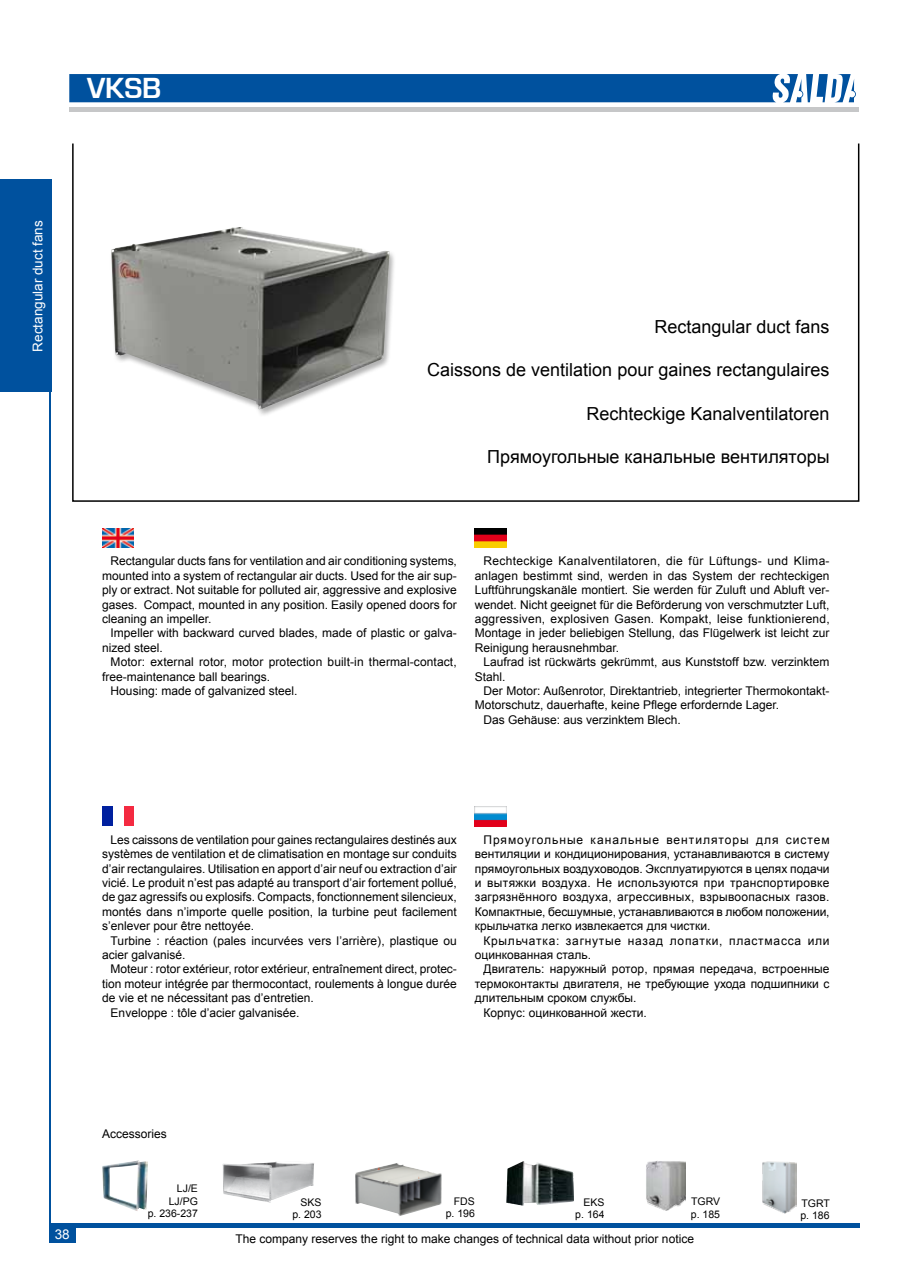
<style>
.page{position:relative;width:902px;height:1280px;background:#fff}
.page>*{position:absolute;margin:0;border:0;box-sizing:border-box;transform-origin:0 0}
.t1{font:700 30px "Eurostile";color:#fff}
.t2{font:18px "Arial";color:#000}
.t3{font:13.5px "Arial";color:#fff}
.t4{font:12px/14.4px "Arial";color:#000;text-align:justify}
.t5{font:12px/14.4px "Arial";letter-spacing:.065em;color:#000}
.t6{font:10.5px/12.6px "Arial";color:#000;text-align:right}
</style>
<div class="page">
<div style="left:69px;top:107px;width:789px;height:5px;background:#c6c7c8"></div>
<svg style="left:69px;top:74px;width:787px;height:29px;background:#1660a6"></svg>
<div style="left:72px;top:143px;width:787px;height:359px;border:2px solid #000"></div>
<div style="left:0;top:179px;width:51px;height:213px;background:#00519e"></div>
<hr style="left:50px;top:329px;width:1px;height:914px;background:#00519e">
<hr style="left:50px;top:1224px;width:809px;height:4px;background:#00519e">
<div style="left:50px;top:1224px;width:25px;height:19px;background:#00519e"></div>
<img style="left:475px;top:528px;width:31px;height:19px">
<img style="left:475px;top:807px;width:31px;height:19px">
<img style="left:102px;top:528px;width:32px;height:19px">
<div style="left:102px;top:807px;width:32px;height:19px;background:#f42a41"></div>
<div style="left:102px;top:807px;width:21px;height:19px;background:#fff"></div>
<div style="left:102px;top:807px;width:11px;height:19px;background:#00209f"></div>
<img style="left:102px;top:1160px;width:46px;height:51px">
<img style="left:223px;top:1161px;width:91px;height:42px">
<img style="left:355px;top:1163px;width:87px;height:53px">
<img style="left:506px;top:1162px;width:68px;height:43px">
<div style="left:109px;top:227px;width:286px;height:190px;background:#000;opacity:.3"></div>
<img style="left:111px;top:227px;width:278px;height:183px">
<img style="left:646px;top:1161px;width:40px;height:49px">
<img style="left:762px;top:1161px;width:34px;height:53px">
<h1 class="t1" style="left:87px;top:72px;width:76px">VKSB</h1>
<p class="t3" style="left:29px;top:352px;width:133px;rotate:-90deg">Rectangular duct fans</p>
<h2 class="t2" style="left:654px;top:315px;width:177px">Rectangular duct fans</h2>
<h2 class="t2" style="left:427px;top:358px;width:404px">Caissons de ventilation pour gaines rectangulaires</h2>
<h2 class="t2" style="left:586px;top:401px;width:245px">Rechteckige Kanalventilatoren</h2>
<h2 class="t2" style="left:487px;top:445px;width:344px">Прямоугольные канальные вентиляторы</h2>
<p class="t4" style="left:102px;top:554px;width:356px;text-indent:9px">Rectangular ducts fans for ventilation and air conditioning systems, mounted into a system of rectangular air ducts. Used for the air sup&shy;ply or extract. Not suitable for polluted air, aggressive and explosive gases. Compact, mounted in any position. Easily opened doors for cleaning an impeller.</p>
<p class="t4" style="left:102px;top:626px;width:356px;text-indent:9px">Impeller with backward curved blades, made of plastic or galva&shy;nized steel.</p>
<p class="t4" style="left:111px;top:655px;width:347px">Motor: external rotor, motor protection built-in thermal-contact,</p>
<p class="t4" style="left:102px;top:669px;width:170px">free-maintenance ball bearings.</p>
<p class="t4" style="left:111px;top:684px;width:188px">Housing: made of galvanized steel.</p>
<p class="t4" style="left:475px;top:554px;width:356px;text-indent:9px">Rechteckige Kanalventilatoren, die für Lüftungs- und Klima&shy;anlagen bestimmt sind, werden in das System der rechteckigen Luftführungskanäle montiert. Sie werden für Zuluft und Abluft ver&shy;wendet. Nicht geeignet für die Beförderung von verschmutzter Luft, aggressiven, explosiven Gasen. Kompakt, leise funktionierend, Montage in jeder beliebigen Stellung, das Flügelwerk ist leicht zur Reinigung herausnehmbar.</p>
<p class="t4" style="left:475px;top:655px;width:356px;text-indent:9px">Laufrad ist rückwärts gekrümmt, aus Kunststoff bzw. verzinktem<br>Stahl.</p>
<p class="t4" style="left:483px;top:684px;width:348px">Der Motor: Außenrotor, Direktantrieb, integrierter Thermokontakt-</p>
<p class="t4" style="left:475px;top:698px;width:306px">Motorschutz, dauerhafte, keine Pflege erfordernde Lager.</p>
<p class="t4" style="left:483px;top:712px;width:199px">Das Gehäuse: aus verzinktem Blech.</p>
<p class="t4" style="left:102px;top:832px;width:356px;text-indent:9px">Les caissons de ventilation pour gaines rectangulaires destinés aux systèmes de ventilation et de climatisation en montage sur conduits d’air rectangulaires. Utilisation en apport d’air neuf ou extraction d’air vicié. Le produit n’est pas adapté au transport d’air fortement pollué, de gaz agressifs ou explosifs. Compacts, fonctionnement silencieux, montés dans n’importe quelle position, la turbine peut facilement s’enlever pour être nettoyée.</p>
<p class="t4" style="left:102px;top:933px;width:356px;text-indent:9px">Turbine : réaction (pales incurvées vers l’arrière), plastique ou acier galvanisé.</p>
<p class="t4" style="left:111px;top:962px;width:348px">Moteur : rotor extérieur, rotor extérieur, entraînement direct, protec-</p>
<p class="t4" style="left:102px;top:976px;width:356px">tion moteur intégrée par thermocontact, roulements à longue durée</p>
<p class="t4" style="left:102px;top:991px;width:213px">de vie et ne nécessitant pas d’entretien.</p>
<p class="t4" style="left:111px;top:1005px;width:190px">Enveloppe : tôle d’acier galvanisée.</p>
<p class="t4" style="left:475px;top:832px;width:356px;text-indent:9px">Прямоугольные канальные вентиляторы для систем вентиляции и кондиционирования, устанавливаются в систему прямоугольных воздуховодов. Эксплуатируются в целях подачи и вытяжки воздуха. Не используются при транспортировке загрязнённого воздуха, агрессивных, взрывоопасных газов.<br>Компактные, бесшумные, устанавливаются в любом положении, крыльчатка легко извлекается для чистки.</p>
<p class="t5" style="left:475px;top:933px;width:356px;text-indent:9px">Крыльчатка: загнутые назад лопатки, пластмасса или оцинкованная сталь.</p>
<p class="t4" style="left:483px;top:962px;width:348px">Двигатель: наружный ротор, прямая передача, встроенные</p>
<p class="t4" style="left:475px;top:976px;width:356px">термоконтакты двигателя, не требующие ухода подшипники с</p>
<p class="t4" style="left:475px;top:991px;width:163px">длительным сроком службы.</p>
<p class="t4" style="left:483px;top:1005px;width:165px">Корпус: оцинкованной жести.</p>
<p class="t4" style="left:102px;top:1127px;width:66px">Accessories</p>
<p class="t6" style="left:148px;top:1182px;width:52px">LJ/E<br>LJ/PG<br>p. 236-237</p>
<p class="t6" style="left:292px;top:1196px;width:31px">SKS p. 203</p>
<p class="t6" style="left:445px;top:1195px;width:31px">FDS p. 196</p>
<p class="t6" style="left:575px;top:1196px;width:31px">EKS p. 164</p>
<p class="t6" style="left:690px;top:1195px;width:31px;text-align:left">TGRV p. 185</p>
<p class="t6" style="left:800px;top:1197px;width:31px;text-align:left">TGRT p. 186</p>
<p class="t3" style="left:55px;top:1226px;width:17px">38</p>
<p class="t4" style="left:235px;top:1232px;width:460px">The company reserves the right to make changes of technical data without prior notice</p>
</div>
